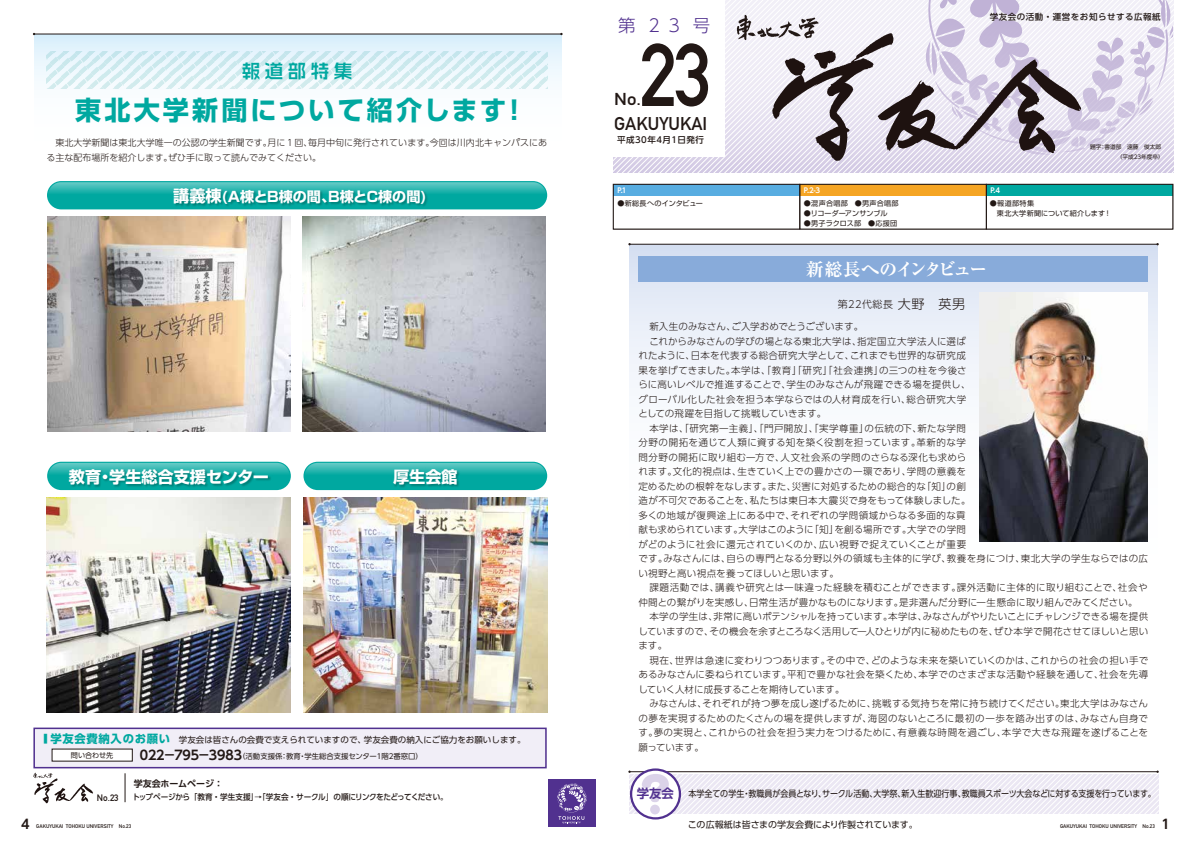
<style>
.page{position:relative;width:1191px;height:842px;background:#fff}
.page>*{position:absolute;margin:0;border:0;box-sizing:border-box;transform-origin:0 0}
.t1{font:87.2px "DIN Mittelschrift Std";color:#221815;scale:.89 1}
.t2{font:700 26.1px "Shin Go Pr 5";letter-spacing:.12em;color:#00a8a0}
.t3{font:700 19.1px "Line G Std";letter-spacing:.2em;color:#00a8a0}
.t4{font:18.2px "DIN Mittelschrift Std";color:#221815}
.t5{font:700 expanded 17.8px "Ryumin Pro";letter-spacing:-.09em;color:#fff}
.t6{font:300 17.5px "UD Shin Go Pro";color:#51318f}
.t7{font:17px "DIN Mittelschrift Std";color:#221815;scale:1.11 1}
.t8{font:700 16.1px "Shin Go Pr 5";color:#fff}
.t9{font:700 14.1px "Shin Go Pr 5";color:#fff}
.t10{font:700 12.9px "UD Shin Go Pro De";color:#221815}
.t11{font:700 12.4px "UD Shin Go Pro De";color:#51318f}
.t12{font:700 11.3px "UD Shin Go Pro";letter-spacing:.06em;color:#00a8a0;scale:.32 1}
.t13{font:300 10px "UD Shin Go Pro";letter-spacing:.04em;color:#221815}
.t14{font:300 9.5px "UD Shin Go Pro";letter-spacing:.02em;color:#221815}
.t15{font:300 9.5px "UD Shin Go Pro";letter-spacing:.04em;color:#221815}
.t16{font:300 9.5px "UD Shin Go Pro";letter-spacing:.045em;color:#221815}
.t17{font:300 9.5px "UD Shin Go Pro";color:#221815}
.t18{font:300 9.5px "UD Shin Go Pro";letter-spacing:-.01em;color:#221815}
.t19{font:9.2px "DIN Mittelschrift Std";color:#221815}
.t20{font:300 9px/15px "UD Shin Go Pro";color:#221815}
.t21{font:9px "UD Shin Go Pro";letter-spacing:-.01em;color:#221815;scale:.89 1}
.t22{font:9px "UD Shin Go Pro";letter-spacing:-.01em;color:#221815}
.t23{font:700 9px "UD Shin Go Pro De";letter-spacing:-.01em;color:#221815}
.t24{font:8.5px "UD Shin Go Pro";color:#221815}
.t25{font:500 8.5px "UD Shin Go Pro";letter-spacing:.06em;color:#221815}
.t26{font:500 8.5px "UD Shin Go NT Pro";letter-spacing:.055em;color:#221815}
.t27{font:500 8.1px "UD Shin Go Pro";letter-spacing:-.03em;color:#221815;scale:.94 1}
.t28{font:7.4px "UD Shin Go Pro";color:#221815}
.t29{font:7.1px/9.9px "Shin Go Pr 5";letter-spacing:.025em;color:#221815}
.t30{font:7.1px "Shin Go Pr 5";letter-spacing:-.005em;color:#221815}
.t31{font:700 7.1px "UD Shin Go Pro De";color:#fff}
.t32{font:7.1px "UD Shin Go Pro";color:#221815}
.t33{font:5.7px/9.9px "UD Shin Go NT Pro";color:#221815}
.t34{font:5.3px "DIN Mittelschrift Std";color:#221815}
.s1{font-size:16.1px}
.s2{font-family:"UD Shin Go Pro De";font-weight:700;font-size:13px}
.s3{font-size:13px}
</style>
<div class="page">
<svg style="left:34px;top:35px;width:527px;height:175px"></svg>
<hr style="left:34px;top:34px;width:527px;height:1px;background:#221815">
<svg style="left:125px;top:773px;width:1px;height:29px"></svg>
<div style="left:629px;top:244px;width:528px;height:522px;background:linear-gradient(to bottom,#e5ebf7,#fff)"></div>
<hr style="left:629px;top:244px;width:528px;height:1px;background:#221815">
<div style="left:33px;top:727px;width:514px;height:41px;background:#f1eef7;border:2px solid #51318f"></div>
<div style="left:638px;top:256px;width:509px;height:26px;background:#88abda"></div>
<img style="left:34px;top:778px;width:59px;height:26px">
<div style="left:548px;top:780px;width:47px;height:47px;background:#51318f"></div>
<svg style="left:557px;top:783px;width:30px;height:40px"></svg>
<img style="left:33px;top:772px;width:19px;height:7px">
<div style="left:52px;top:749px;width:81px;height:12px;background:#fff"></div>
<div style="left:630px;top:768px;width:51px;height:51px;border:2px solid #51318f;border-radius:50%"></div>
<svg style="left:628px;top:770px;width:530px;height:44px"></svg>
<svg style="left:46px;top:51px;width:502px;height:37px"></svg>
<img style="left:979px;top:293px;width:168px;height:249px">
<svg style="left:47px;top:181px;width:500px;height:28px"></svg>
<svg style="left:48px;top:182px;width:498px;height:26px;background:#21b3ac"></svg>
<img style="left:172px;top:186px;width:259px;height:24px">
<img style="left:47px;top:216px;width:244px;height:216px">
<img style="left:302px;top:216px;width:244px;height:216px">
<svg style="left:303px;top:462px;width:244px;height:28px"></svg>
<svg style="left:305px;top:463px;width:241px;height:26px;background:#1cb1aa"></svg>
<img style="left:392px;top:467px;width:70px;height:24px">
<svg style="left:47px;top:462px;width:244px;height:28px"></svg>
<svg style="left:48px;top:463px;width:242px;height:26px;background:#36bab4"></svg>
<img style="left:68px;top:467px;width:205px;height:24px">
<img style="left:47px;top:497px;width:244px;height:215px">
<img style="left:303px;top:497px;width:244px;height:215px">
<svg style="left:613px;top:0;width:560px;height:229px"></svg>
<div style="left:799px;top:184px;width:187px;height:45px;border:1px solid #221815"></div>
<div style="left:986px;top:184px;width:187px;height:45px;border:1px solid #221815"></div>
<h3 class="t3" style="left:242px;top:58px;width:112px">報道部特集</h3>
<h2 class="t2" style="left:75px;top:89px;width:454px">東北大学新聞について紹介します！</h2>
<p class="t20" style="left:46px;top:135px;width:502px">　東北大学新聞は東北大学唯一の公認の学生新聞です。月に１回、毎月中旬に発行されています。今回は川内北キャンパスにある主な配布場所を紹介します。ぜひ手に取って読んでみてください。</p>
<h3 class="t9" style="left:173px;top:185px;width:255px"><span class="s1">講義棟</span>(A棟とB棟の間、B棟とC棟の間)</h3>
<h3 class="t8" style="left:69px;top:464px;width:202px">教育・学生総合支援センター</h3>
<h3 class="t8" style="left:393px;top:464px;width:66px">厚生会館</h3>
<p class="t12" style="left:44px;top:730px;width:396px">■ 学友会費納入のお願い</p>
<p class="t28" style="left:137px;top:750px;width:287px"><span class="s2">０２２－７９５－３９８３</span>（活動支援係：教育・学生総合支援センター１階２番窓口）</p>
<p class="t24" style="left:179px;top:733px;width:348px">学友会は皆さんの会費で支えられていますので、学友会費の納入にご協力をお願いします。</p>
<p class="t32" style="left:71px;top:749px;width:44px">問い合わせ先</p>
<h3 class="t6" style="left:618px;top:11px;width:93px">第23号</h3>
<h1 class="t1" style="left:639px;top:24px;width:83px">23</h1>
<h3 class="t7" style="left:614px;top:89px;width:26px">No.</h3>
<h3 class="t4" style="left:614px;top:113px;width:95px">GAKUYUKAI</h3>
<p class="t26" style="left:617px;top:133px;width:89px">平成30年4月1日発行</p>
<p class="t31" style="left:617px;top:185px;width:11px">P.1</p>
<p class="t31" style="left:804px;top:185px;width:18px">P.2-3</p>
<p class="t29" style="left:804px;top:198px;width:103px">●混声合唱部　●男声合唱部　</p>
<p class="t30" style="left:804px;top:208px;width:85px">●リコーダーアンサンブル</p>
<p class="t29" style="left:804px;top:218px;width:95px">●男子ラクロス部 ●応援団</p>
<p class="t29" style="left:617px;top:198px;width:87px">●新総長へのインタビュー</p>
<p class="t25" style="left:989px;top:10px;width:172px">学友会の活動・運営をお知らせする広報紙</p>
<p class="t33" style="left:1116px;top:142px;width:49px;text-indent:-27px">題字：書道部　遠藤　俊太郎（平成23年度卒）</p>
<p class="t31" style="left:990px;top:185px;width:11px">P.4</p>
<p class="t29" style="left:990px;top:198px;width:123px">●報道部特集<br>　東北大学新聞について紹介します！</p>
<h3 class="t5" style="left:806px;top:255px;width:183px">新総長へのインタビュー</h3>
<p class="t13" style="left:838px;top:296px;width:129px">第22代総長<span class="s3">大野　英男</span></p>
<p class="t14" style="left:649px;top:319px;width:216px">新入生のみなさん、ご入学おめでとうございます。</p>
<p class="t14" style="left:649px;top:333px;width:318px">これからみなさんの学びの場となる東北大学は、指定国立大学法人に選ば</p>
<p class="t14" style="left:638px;top:348px;width:329px">れたように、日本を代表する総合研究大学として、これまでも世界的な研究成</p>
<p class="t16" style="left:638px;top:362px;width:330px">果を挙げてきました。本学は、「教育」「研究」「社会連携」の三つの柱を今後さ</p>
<p class="t14" style="left:638px;top:377px;width:334px">らに高いレベルで推進することで、学生のみなさんが飛躍できる場を提供し、</p>
<p class="t15" style="left:638px;top:391px;width:329px">グローバル化した社会を担う本学ならではの人材育成を行い、総合研究大学</p>
<p class="t17" style="left:638px;top:406px;width:190px">としての飛躍を目指して挑戦していきます。</p>
<p class="t16" style="left:649px;top:420px;width:318px">本学は、「研究第一主義」、「門戸開放」、「実学尊重」の伝統の下、新たな学問</p>
<p class="t14" style="left:638px;top:435px;width:329px">分野の開拓を通じて人類に資する知を築く役割を担っています。革新的な学</p>
<p class="t15" style="left:638px;top:449px;width:329px">問分野の開拓に取り組む一方で、人文社会系の学問のさらなる深化も求めら</p>
<p class="t14" style="left:638px;top:464px;width:329px">れます。文化的視点は、生きていく上での豊かさの一環であり、学問の意義を</p>
<p class="t14" style="left:638px;top:478px;width:329px">定めるための根幹をなします。また、災害に対処するための総合的な「知」の創</p>
<p class="t14" style="left:638px;top:493px;width:334px">造が不可欠であることを、私たちは東日本大震災で身をもって体験しました。</p>
<p class="t15" style="left:638px;top:507px;width:329px">多くの地域が復興途上にある中で、それぞれの学問領域からなる多面的な貢</p>
<p class="t14" style="left:638px;top:522px;width:329px">献も求められています。大学はこのように「知」を創る場所です。大学での学問</p>
<p class="t14" style="left:638px;top:536px;width:329px">がどのように社会に還元されていくのか、広い視野で捉えていくことが重要</p>
<p class="t14" style="left:638px;top:551px;width:511px">です。みなさんには、自らの専門となる分野以外の領域も主体的に学び、教養を身につけ、東北大学の学生ならではの広</p>
<p class="t14" style="left:638px;top:565px;width:202px">い視野と高い視点を養ってほしいと思います。</p>
<p class="t16" style="left:649px;top:580px;width:500px">課題活動では、講義や研究とは一味違った経験を積むことができます。課外活動に主体的に取り組むことで、社会や</p>
<p class="t14" style="left:638px;top:594px;width:501px">仲間との繋がりを実感し、日常生活が豊かなものになります。是非選んだ分野に一生懸命に取り組んでみてください。</p>
<p class="t17" style="left:649px;top:609px;width:500px">本学の学生は、非常に高いポテンシャルを持っています。本学は、みなさんがやりたいことにチャレンジできる場を提供</p>
<p class="t14" style="left:638px;top:623px;width:511px">していますので、その機会を余すところなく活用して一人ひとりが内に秘めたものを、ぜひ本学で開花させてほしいと思い</p>
<p class="t14" style="left:638px;top:638px;width:30px">ます。</p>
<p class="t14" style="left:649px;top:652px;width:500px">現在、世界は急速に変わりつつあります。その中で、どのような未来を築いていくのかは、これからの社会の担い手で</p>
<p class="t14" style="left:638px;top:667px;width:511px">あるみなさんに委ねられています。平和で豊かな社会を築くため、本学でのさまざまな活動や経験を通して、社会を先導</p>
<p class="t18" style="left:638px;top:681px;width:208px">していく人材に成長することを期待しています。</p>
<p class="t14" style="left:649px;top:696px;width:500px">みなさんは、それぞれが持つ夢を成し遂げるために、挑戦する気持ちを常に持ち続けてください。東北大学はみなさん</p>
<p class="t15" style="left:638px;top:710px;width:511px">の夢を実現するためのたくさんの場を提供しますが、海図のないところに最初の一歩を踏み出すのは、みなさん自身で</p>
<p class="t14" style="left:638px;top:725px;width:511px">す。夢の実現と、これからの社会を担う実力をつけるために、有意義な時間を過ごし、本学で大きな飛躍を遂げることを</p>
<p class="t14" style="left:638px;top:739px;width:67px">願っています。</p>
<p class="t23" style="left:134px;top:776px;width:91px">学友会ホームページ：</p>
<p class="t27" style="left:132px;top:790px;width:337px">トップページから「教育・学生支援」→「学友会・サークル」の順にリンクをたどってください。</p>
<h3 class="t11" style="left:637px;top:783px;width:39px">学友会</h3>
<p class="t21" style="left:688px;top:786px;width:527px">本学全ての学生・教職員が会員となり、サークル活動、大学祭、新入生歓迎行事、教職員スポーツ大会などに対する支援を行っています。</p>
<p class="t22" style="left:688px;top:817px;width:231px">この広報紙は皆さまの学友会費により作製されています。</p>
<p class="t19" style="left:97px;top:792px;width:23px">No.23</p>
<h3 class="t10" style="left:21px;top:814px;width:10px">4</h3>
<p class="t34" style="left:36px;top:823px;width:97px">GAKUYUKAI TOHOKU UNIVERSITY No.23</p>
<h3 class="t10" style="left:1161px;top:814px;width:10px">1</h3>
<p class="t34" style="left:1060px;top:823px;width:97px">GAKUYUKAI TOHOKU UNIVERSITY No.23</p>
</div>
